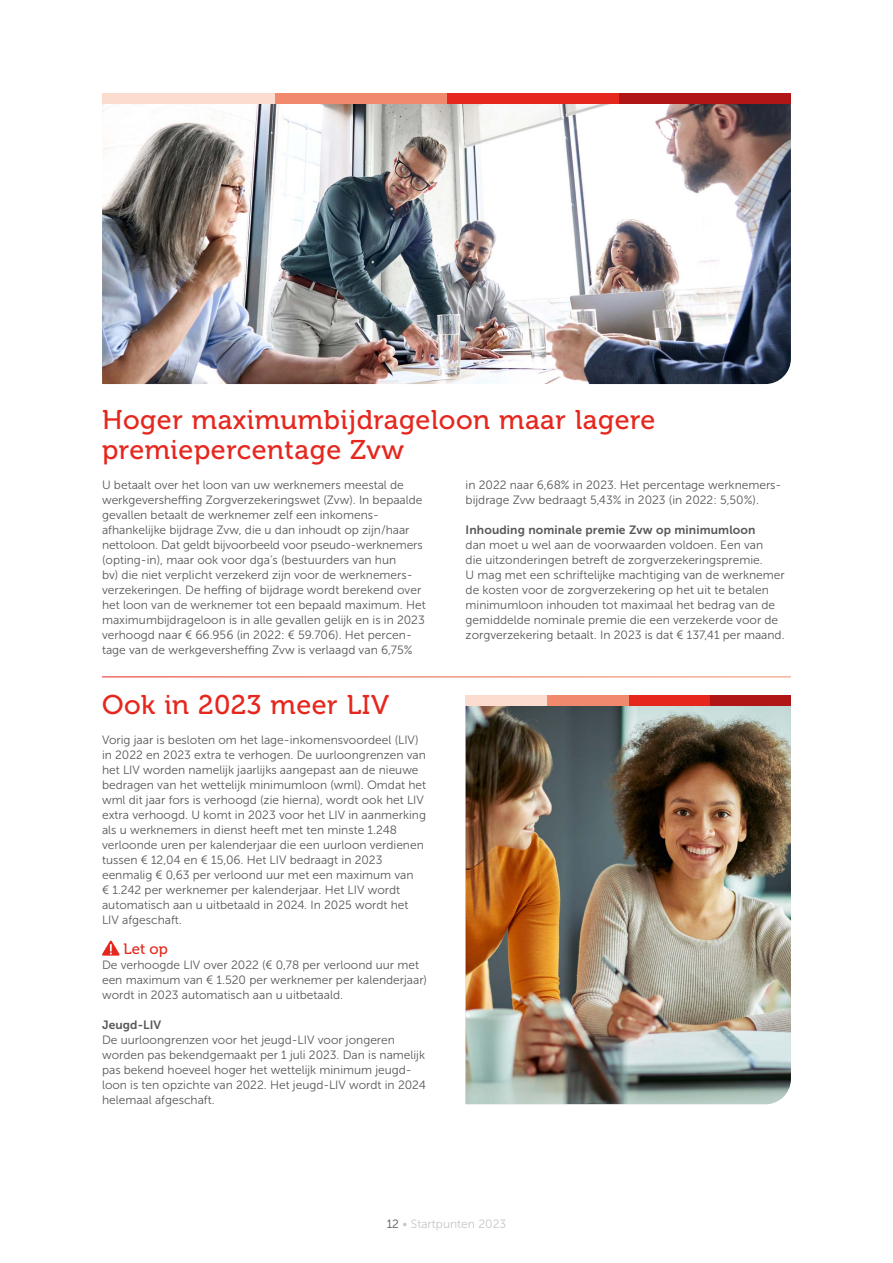
<style>
.page{position:relative;width:893px;height:1263px;background:#fff}
.page>*{position:absolute;margin:0;border:0;box-sizing:border-box;transform-origin:0 0}
.Kop_nieuwsbericht{font:27px/30px "Museo 500";letter-spacing:.02em;color:#e5271e}
.Tussenkop_Let_op__Ti{font:15px "Museo 500";color:#e5271e}
.Platte_tekst{font:12px/15px "Museo Sans 300";color:#575756}
.Tussenkop{font:12px "Museo Sans 700";letter-spacing:.01em;color:#575756}
.t1{font:12px "Museo Sans 300";color:#c6c6c6}
.s1{color:#575756}
</style>
<div class="page">
<svg style="left:102px;top:940px;width:18px;height:16px"></svg>
<img style="left:102px;top:104px;width:689px;height:280px">
<div style="left:619px;top:94px;width:172px;height:10px;background:#af1615"></div>
<div style="left:446px;top:94px;width:173px;height:10px;background:#e5271e"></div>
<div style="left:274px;top:94px;width:172px;height:10px;background:#f18a6c"></div>
<div style="left:102px;top:94px;width:172px;height:10px;background:#fcdcce"></div>
<img style="left:466px;top:705px;width:325px;height:399px">
<div style="left:710px;top:695px;width:81px;height:10px;background:#af1615"></div>
<div style="left:628px;top:695px;width:82px;height:10px;background:#e5271e"></div>
<div style="left:547px;top:695px;width:81px;height:10px;background:#f18a6c"></div>
<div style="left:466px;top:695px;width:81px;height:10px;background:#fcdcce"></div>
<p class="Kop_nieuwsbericht" style="left:102px;top:405px;width:555px">Hoger maximumbijdrageloon maar lagere premiepercentage Zvw</p>
<p class="Platte_tekst" style="left:466px;top:477px;width:315px">in 2022 naar 6,68% in 2023. Het percentage werknemers&shy;bijdrage Zvw bedraagt 5,43% in 2023 (in 2022: 5,50%).</p>
<p class="Tussenkop" style="left:466px;top:523px;width:291px">Inhouding nominale premie Zvw op minimumloon</p>
<p class="Platte_tekst" style="left:466px;top:537px;width:321px">dan moet u wel aan de voorwaarden voldoen. Een van<br>die uitzonderingen betreft de zorgverzekeringspremie.<br>U mag met een schriftelijke machtiging van de werknemer de kosten voor de zorgverzekering op het uit te betalen minimumloon inhouden tot maximaal het bedrag van de gemiddelde nominale premie die een verzekerde voor de zorgverzekering betaalt. In 2023 is dat € 137,41 per maand.</p>
<p class="Platte_tekst" style="left:102px;top:477px;width:325px">U betaalt over het loon van uw werknemers meestal de werkgeversheffing Zorgverzekeringswet (Zvw). In bepaalde gevallen betaalt de werknemer zelf een inkomens&shy;afhankelijke bijdrage Zvw, die u dan inhoudt op zijn/haar nettoloon. Dat geldt bijvoorbeeld voor pseudo-werknemers (opting-in), maar ook voor dga’s (bestuurders van hun<br>bv) die niet verplicht verzekerd zijn voor de werknemers&shy;verzekeringen. De heffing of bijdrage wordt berekend over het loon van de werknemer tot een bepaald maximum. Het maximumbijdrageloon is in alle gevallen gelijk en is in 2023 verhoogd naar € 66.956 (in 2022: € 59.706). Het percen&shy;tage van de werkgeversheffing Zvw is verlaagd van 6,75%</p>
<p class="Kop_nieuwsbericht" style="left:102px;top:690px;width:289px">Ook in 2023 meer LIV</p>
<p class="Platte_tekst" style="left:102px;top:732px;width:326px">Vorig jaar is besloten om het lage-inkomensvoordeel (LIV) in 2022 en 2023 extra te verhogen. De uurloongrenzen van het LIV worden namelijk jaarlijks aangepast aan de nieuwe bedragen van het wettelijk minimumloon (wml). Omdat het wml dit jaar fors is verhoogd (zie hierna), wordt ook het LIV extra verhoogd. U komt in 2023 voor het LIV in aanmerking als u werknemers in dienst heeft met ten minste 1.248 verloonde uren per kalenderjaar die een uurloon verdienen tussen € 12,04 en € 15,06. Het LIV bedraagt in 2023 eenmalig € 0,63 per verloond uur met een maximum van<br>€ 1.242 per werknemer per kalenderjaar. Het LIV wordt automatisch aan u uitbetaald in 2024. In 2025 wordt het LIV afgeschaft.</p>
<p class="Tussenkop_Let_op__Ti" style="left:124px;top:941px;width:46px">Let op</p>
<p class="Platte_tekst" style="left:102px;top:957px;width:327px">De verhoogde LIV over 2022 (€ 0,78 per verloond uur met een maximum van € 1.520 per werknemer per kalenderjaar) wordt in 2023 automatisch aan u uitbetaald.</p>
<p class="Tussenkop" style="left:102px;top:1018px;width:61px">Jeugd-LIV</p>
<p class="Platte_tekst" style="left:102px;top:1032px;width:325px">De uurloongrenzen voor het jeugd-LIV voor jongeren worden pas bekendgemaakt per 1 juli 2023. Dan is namelijk pas bekend hoeveel hoger het wettelijk minimum jeugd&shy;loon is ten opzichte van 2022. Het jeugd-LIV wordt in 2024 helemaal afgeschaft.</p>
<p class="t1" style="left:387px;top:1218px;width:121px"><span class="s1">12</span> • Startpunten 2023</p>
</div>
